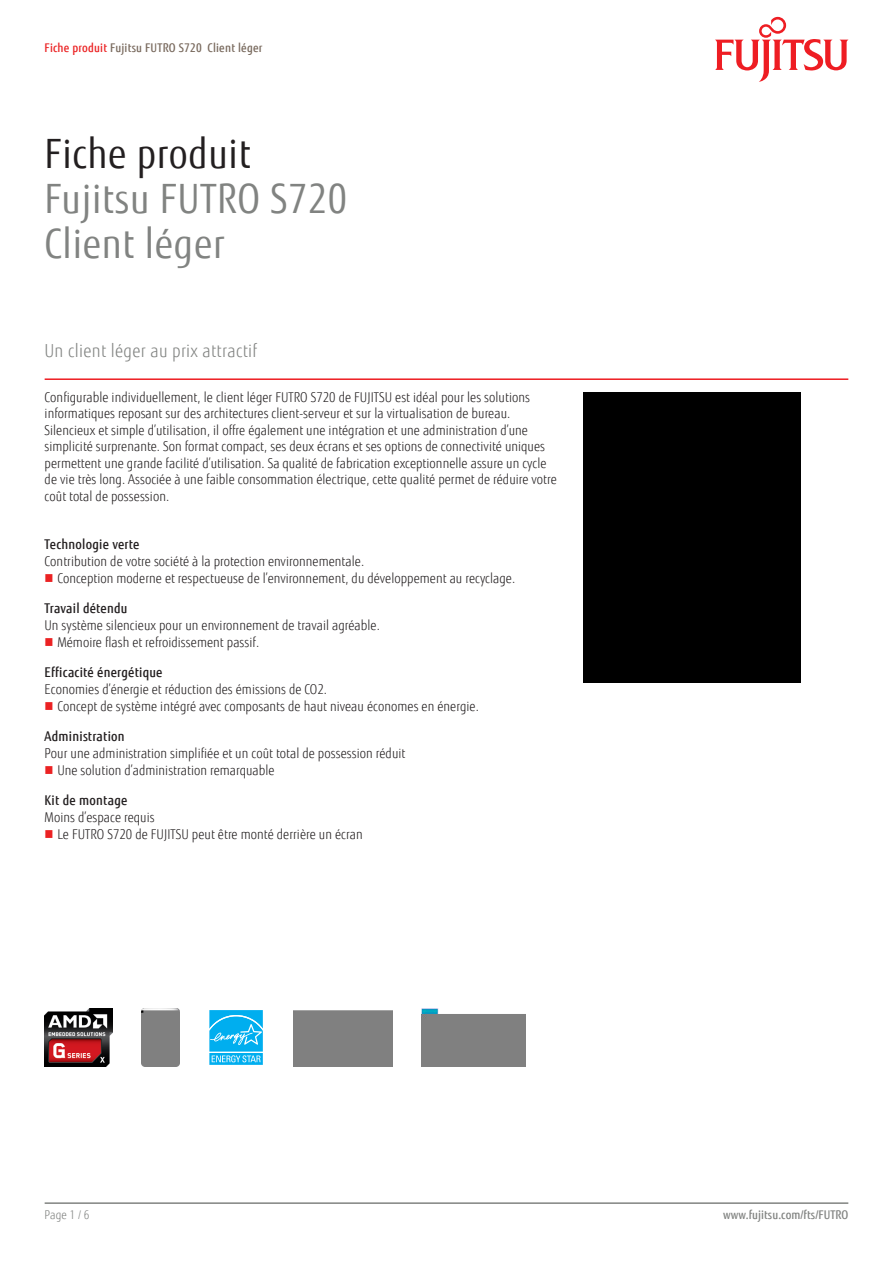
<style>
.page{position:relative;width:893px;height:1263px;background:#fff}
.page>*{position:absolute;margin:0;border:0;box-sizing:border-box;transform-origin:0 0}
.Product_Title_Name{font:40.5px "Fujitsu Sans";letter-spacing:.02em;color:#818381;scale:.9 1}
.Document_Title{font:40.5px "Fujitsu Sans";letter-spacing:.02em;color:#231f20;scale:.9 1}
.Product_Subtitle{font:300 18px "Fujitsu Sans";letter-spacing:.02em;color:#818381;scale:.9 1}
.BoMBody1stpage{font:300 13.5px/16.5px "Fujitsu Sans";letter-spacing:.005em;color:#231f20;scale:.9 1}
.BoMBody9pt{font:300 13.5px "Fujitsu Sans";letter-spacing:.005em;color:#231f20;scale:.9 1}
.FeatureIntro{font:500 13.5px "Fujitsu Sans";letter-spacing:.02em;color:#231f20;scale:.9 1}
.RunningHeader{font:500 12px "Fujitsu Sans";letter-spacing:.02em;color:#78695d;scale:.9 1}
.RunningFooter_R{font:500 12px "Fujitsu Sans";letter-spacing:.005em;color:#818381;scale:.9 1}
.RunningFooter_L{font:300 12px "Fujitsu Sans";color:#818381;scale:.9 1}
.s1{color:#eb2223}
</style>
<div class="page">
<hr style="left:45px;top:1202px;width:803px;height:2px;background:#818381">
<hr style="left:45px;top:378px;width:803px;height:2px;background:#ee1d23">
<svg style="left:715px;top:17px;width:133px;height:65px"></svg>
<div style="left:584px;top:393px;width:217px;height:289px;background:#000"></div>
<img style="left:45px;top:1009px;width:68px;height:57px">
<div style="left:141px;top:1009px;width:38px;height:57px;background:#808080"></div>
<svg style="left:209px;top:1010px;width:54px;height:55px;background:#2ebcf1"></svg>
<img style="left:421px;top:1009px;width:105px;height:57px">
<p class="RunningHeader" style="left:45px;top:40px;width:244px"><span class="s1">Fiche produit</span> Fujitsu FUTRO S720 Client léger</p>
<p class="Document_Title" style="left:45px;top:130px;width:230px">Fiche produit</p>
<p class="Product_Title_Name" style="left:45px;top:175px;width:338px">Fujitsu FUTRO S720</p>
<p class="Product_Title_Name" style="left:45px;top:220px;width:202px">Client léger</p>
<p class="Product_Subtitle" style="left:45px;top:340px;width:238px">Un client léger au prix attractif</p>
<p class="BoMBody1stpage" style="left:45px;top:389px;width:570px">Configurable individuellement, le client léger FUTRO S720 de FUJITSU est idéal pour les solutions informatiques reposant sur des architectures client-serveur et sur la virtualisation de bureau.<br>Silencieux et simple d’utilisation, il offre également une intégration et une administration d’une simplicité surprenante. Son format compact, ses deux écrans et ses options de connectivité uniques permettent une grande facilité d’utilisation. Sa qualité de fabrication exceptionnelle assure un cycle de vie très long. Associée à une faible consommation électrique, cette qualité permet de réduire votre coût total de possession.</p>
<p class="FeatureIntro" style="left:45px;top:535px;width:107px">Technologie verte</p>
<p class="BoMBody9pt" style="left:45px;top:553px;width:357px">Contribution de votre société à la protection environnementale.</p>
<p class="BoMBody1stpage" style="left:57px;top:570px;width:510px">Conception moderne et respectueuse de l’environnement, du développement au recyclage.</p>
<p class="FeatureIntro" style="left:45px;top:599px;width:94px">Travail détendu</p>
<p class="BoMBody9pt" style="left:45px;top:617px;width:374px">Un système silencieux pour un environnement de travail agréable.</p>
<p class="BoMBody1stpage" style="left:57px;top:634px;width:226px">Mémoire flash et refroidissement passif.</p>
<p class="FeatureIntro" style="left:45px;top:664px;width:133px">Efficacité énergétique</p>
<p class="BoMBody9pt" style="left:45px;top:681px;width:315px">Economies d’énergie et réduction des émissions de CO2.</p>
<p class="BoMBody1stpage" style="left:57px;top:698px;width:470px">Concept de système intégré avec composants de haut niveau économes en énergie.</p>
<p class="FeatureIntro" style="left:45px;top:728px;width:90px">Administration</p>
<p class="BoMBody9pt" style="left:45px;top:745px;width:402px">Pour une administration simplifiée et un coût total de possession réduit</p>
<p class="BoMBody1stpage" style="left:57px;top:762px;width:243px">Une solution d’administration remarquable</p>
<p class="FeatureIntro" style="left:45px;top:792px;width:93px">Kit de montage</p>
<p class="BoMBody9pt" style="left:45px;top:809px;width:124px">Moins d’espace requis</p>
<p class="BoMBody1stpage" style="left:57px;top:826px;width:341px">Le FUTRO S720 de FUJITSU peut être monté derrière un écran</p>
<p class="RunningFooter_L" style="left:45px;top:1208px;width:51px">Page 1 / 6</p>
<p class="RunningFooter_R" style="left:723px;top:1208px;width:141px">www.fujitsu.com/fts/FUTRO</p>
</div>
